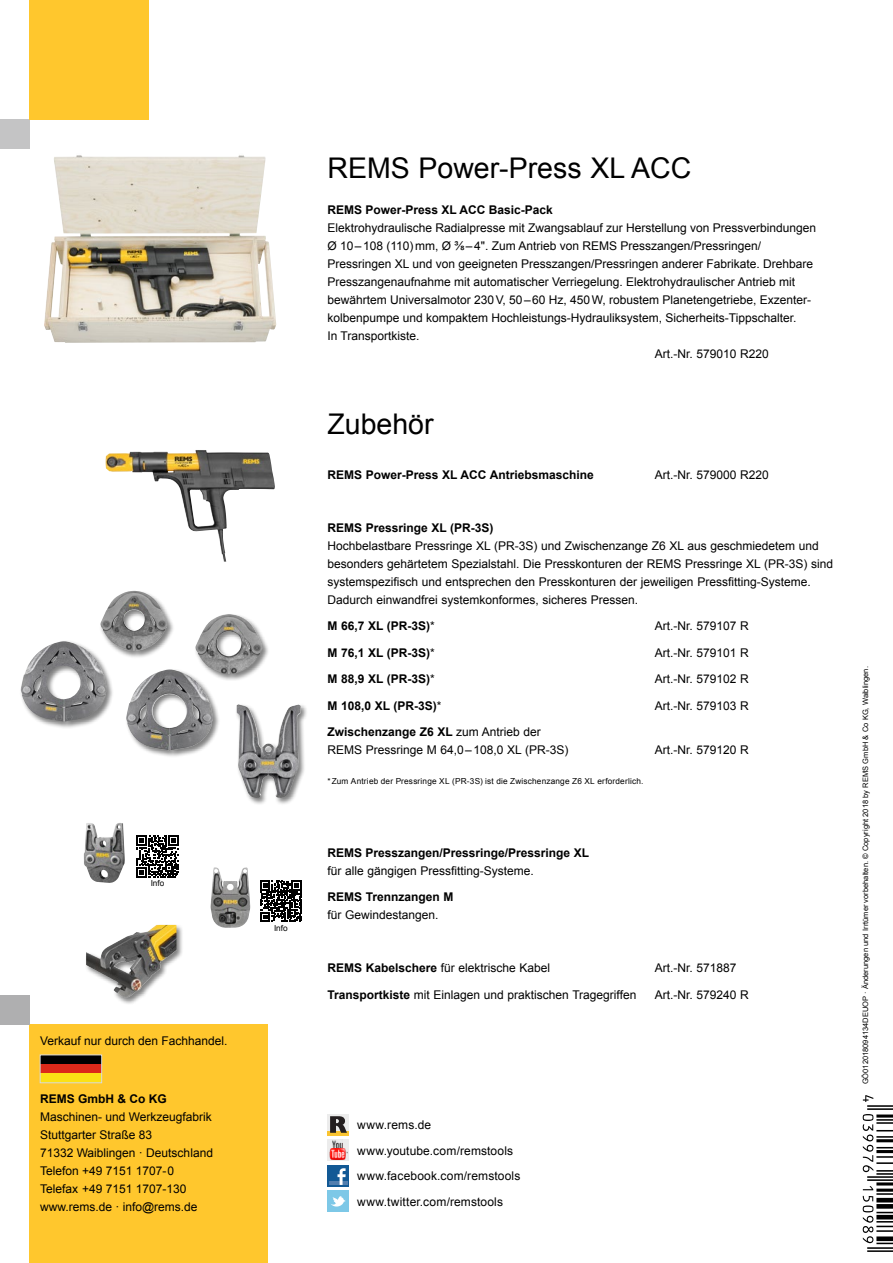
<style>
.page{position:relative;width:893px;height:1263px;background:#fff}
.page>*{position:absolute;margin:0;border:0;box-sizing:border-box;transform-origin:0 0}
.t1{font:28.5px "Arial";color:#000}
.t2{font:12px/18px "Arial";color:#000}
.t3{font:700 12px "Arial";color:#000}
.t4{font:8.25px "Arial";letter-spacing:.02em;color:#000}
.t5{font:7.5px "Arial";color:#000}
.s1{font-size:8.25px;color:#fff}
.s2{font-weight:400}
.s3{font-weight:700}
</style>
<div class="page">
<div style="left:0;top:119px;width:30px;height:30px;background:#c4c4c5"></div>
<div style="left:30px;top:1025px;width:238px;height:238px;background:#ffc72d"></div>
<div style="left:0;top:995px;width:30px;height:30px;background:#afafb0"></div>
<div style="left:30px;top:0;width:119px;height:119px;background:#ffc72d"></div>
<svg style="left:327px;top:1140px;width:22px;height:21px"></svg>
<svg style="left:333px;top:1140px;width:10px;height:9px"></svg>
<img style="left:330px;top:1149px;width:18px;height:10px">
<div style="left:327px;top:1114px;width:22px;height:21px;background:#ececec"></div>
<hr style="left:327px;top:1131px;width:22px;height:4px;background:#fac431">
<svg style="left:330px;top:1116px;width:17px;height:17px"></svg>
<div style="left:327px;top:1165px;width:22px;height:21px;background:#125995"></div>
<hr style="left:329px;top:1182px;width:18px;height:3px;background:#517eae">
<svg style="left:337px;top:1168px;width:9px;height:17px"></svg>
<div style="left:327px;top:1191px;width:22px;height:21px;background:#7dc8e7"></div>
<svg style="left:331px;top:1196px;width:15px;height:11px"></svg>
<svg style="left:863px;top:1095px;width:30px;height:157px"></svg>
<div style="left:40px;top:1055px;width:62px;height:28px;background:#000"></div>
<div style="left:40px;top:1064px;width:62px;height:19px;background:#dc291a"></div>
<div style="left:40px;top:1073px;width:62px;height:10px;background:#fbe115"></div>
<div style="left:40px;top:1055px;width:62px;height:28px;border:1px solid #d8d9d9"></div>
<img style="left:44px;top:155px;width:232px;height:188px">
<div style="left:125px;top:668px;width:95px;height:90px;background:#000;opacity:.5"></div>
<img style="left:126px;top:669px;width:87px;height:82px">
<div style="left:194px;top:613px;width:76px;height:68px;background:#000;opacity:.5"></div>
<img style="left:195px;top:614px;width:68px;height:60px">
<div style="left:99px;top:589px;width:76px;height:69px;background:#000;opacity:.5"></div>
<img style="left:100px;top:591px;width:68px;height:60px">
<div style="left:19px;top:640px;width:96px;height:89px;background:#000;opacity:.5"></div>
<img style="left:21px;top:641px;width:86px;height:81px">
<div style="left:235px;top:703px;width:73px;height:102px;background:#000;opacity:.5"></div>
<img style="left:237px;top:704px;width:64px;height:94px">
<img style="left:105px;top:450px;width:147px;height:112px">
<img style="left:210px;top:867px;width:40px;height:61px">
<img style="left:84px;top:823px;width:41px;height:60px">
<div style="left:84px;top:923px;width:100px;height:82px;background:#000;opacity:.5"></div>
<img style="left:86px;top:925px;width:90px;height:73px">
<svg style="left:260px;top:880px;width:42px;height:42px"></svg>
<svg style="left:137px;top:835px;width:41px;height:42px"></svg>
<p class="t4" style="left:151px;top:878px;width:15px">Info</p>
<p class="t2" style="left:40px;top:1031px;width:189px">Verkauf nur durch den Fachhandel.</p>
<p class="t3" style="left:40px;top:1090px;width:128px">REMS GmbH &amp; Co KG</p>
<p class="t2" style="left:40px;top:1108px;width:174px">Maschinen- und Werkzeugfabrik<br>Stuttgarter Straße 83<br>71332 Waiblingen · Deutschland<br>Telefon +49 7151 1707- 0<br>Telefax +49 7151 1707-130 www.rems.de · info@rems.de</p>
<p class="t4" style="left:274px;top:922px;width:15px">Info</p>
<h1 class="t1" style="left:327px;top:149px;width:365px">REMS Power-Press XL ACC</h1>
<p class="t3" style="left:327px;top:202px;width:227px">REMS Power-Press XL ACC Basic-Pack</p>
<p class="t2" style="left:327px;top:219px;width:490px">Elektrohydraulische Radialpresse mit Zwangsablauf zur Herstellung von Pressverbindungen</p>
<p class="t2" style="left:327px;top:237px;width:435px">Ø 10–108 (110)mm, Ø ⅜–4". Zum Antrieb von REMS Presszangen/Pressringen/</p>
<p class="t2" style="left:327px;top:255px;width:487px">Pressringen XL und von geeigneten Presszangen/Pressringen anderer Fabrikate. Drehbare</p>
<p class="t2" style="left:327px;top:273px;width:469px">Presszangenaufnahme mit automatischer Verriegelung. Elektrohydraulischer Antrieb mit</p>
<p class="t2" style="left:327px;top:291px;width:485px">bewährtem Universalmotor 230V, 50–60 Hz, 450W, robustem Planetengetriebe, Exzenter-</p>
<p class="t2" style="left:327px;top:309px;width:471px">kolbenpumpe und kompaktem Hochleistungs-Hydrauliksystem, Sicherheits-Tippschalter.</p>
<p class="t2" style="left:327px;top:327px;width:94px">In Transportkiste.</p>
<p class="t2" style="left:655px;top:345px;width:118px">Art.-Nr. 579010 R220<span class="s1">#</span></p>
<h1 class="t1" style="left:327px;top:406px;width:108px">Zubehör</h1>
<p class="t3" style="left:327px;top:467px;width:268px">REMS Power-Press XL ACC Antriebsmaschine</p>
<p class="t2" style="left:655px;top:466px;width:118px">Art.-Nr. 579000 R220<span class="s1">#</span></p>
<p class="t3" style="left:327px;top:520px;width:168px">REMS Pressringe XL (PR-3S)</p>
<p class="t2" style="left:327px;top:537px;width:507px">Hochbelastbare Pressringe XL (PR-3S) und Zwischenzange Z6 XL aus geschmiedetem und besonders gehärtetem Spezialstahl. Die Presskonturen der REMS Pressringe XL (PR-3S) sind systemspezifisch und entsprechen den Presskonturen der jeweiligen Pressfitting-Systeme.<br>Dadurch einwandfrei systemkonformes, sicheres Pressen.</p>
<p class="t3" style="left:327px;top:618px;width:109px">M 66,7 XL (PR-3S)<span class="s2">*</span></p>
<p class="t2" style="left:655px;top:617px;width:98px">Art.-Nr. 579107 R<span class="s1">#</span></p>
<p class="t3" style="left:327px;top:645px;width:109px">M 76,1 XL (PR-3S)<span class="s2">*</span></p>
<p class="t2" style="left:655px;top:644px;width:98px">Art.-Nr. 579101 R<span class="s1">#</span></p>
<p class="t3" style="left:327px;top:671px;width:109px">M 88,9 XL (PR-3S)<span class="s2">*</span></p>
<p class="t2" style="left:655px;top:670px;width:98px">Art.-Nr. 579102 R<span class="s1">#</span></p>
<p class="t3" style="left:327px;top:698px;width:116px">M 108,0 XL (PR-3S)<span class="s2">*</span></p>
<p class="t2" style="left:655px;top:697px;width:98px">Art.-Nr. 579103 R<span class="s1">#</span></p>
<p class="t2" style="left:327px;top:723px;width:242px"><span class="s3">Zwischenzange Z6 XL</span> zum Antrieb der<br>REMS Pressringe M 64,0–108,0 XL (PR‑3S)</p>
<p class="t2" style="left:655px;top:741px;width:98px">Art.-Nr. 579120 R<span class="s1">#</span></p>
<p class="t4" style="left:327px;top:776px;width:317px">*Zum Antrieb der Pressringe XL (PR-3S) ist die Zwischenzange Z6 XL erforderlich.</p>
<p class="t3" style="left:327px;top:844px;width:263px">REMS Presszangen/Pressringe/Pressringe XL</p>
<p class="t2" style="left:327px;top:861px;width:208px">für alle gängigen Pressfitting-Systeme.</p>
<p class="t3" style="left:327px;top:889px;width:128px">REMS Trennzangen M</p>
<p class="t2" style="left:327px;top:906px;width:113px">für Gewindestangen.</p>
<p class="t2" style="left:327px;top:959px;width:224px"><span class="s3">REMS Kabelschere</span> für elektrische Kabel</p>
<p class="t2" style="left:655px;top:959px;width:85px">Art.-Nr. 571887<span class="s1">#</span></p>
<p class="t2" style="left:327px;top:985px;width:310px"><span class="s3">Transportkiste</span> mit Einlagen und praktischen Tragegriffen</p>
<p class="t2" style="left:655px;top:985px;width:98px">Art.-Nr. 579240 R<span class="s1">#</span></p>
<p class="t2" style="left:357px;top:1116px;width:76px">www.rems.de</p>
<p class="t2" style="left:357px;top:1141px;width:157px">www.youtube.com/remstools</p>
<p class="t2" style="left:357px;top:1163px;width:165px;line-height:25.5px">www.facebook.com/remstools www.twitter.com/remstools</p>
<p class="t5" style="left:861px;top:1084px;width:420px;rotate:-90deg">GÖ012018094134DEUOP · Änderungen und Irrtümer vorbehalten. © Copyright 2018 by REMS GmbH &amp; Co KG, Waiblingen.</p>
</div>
